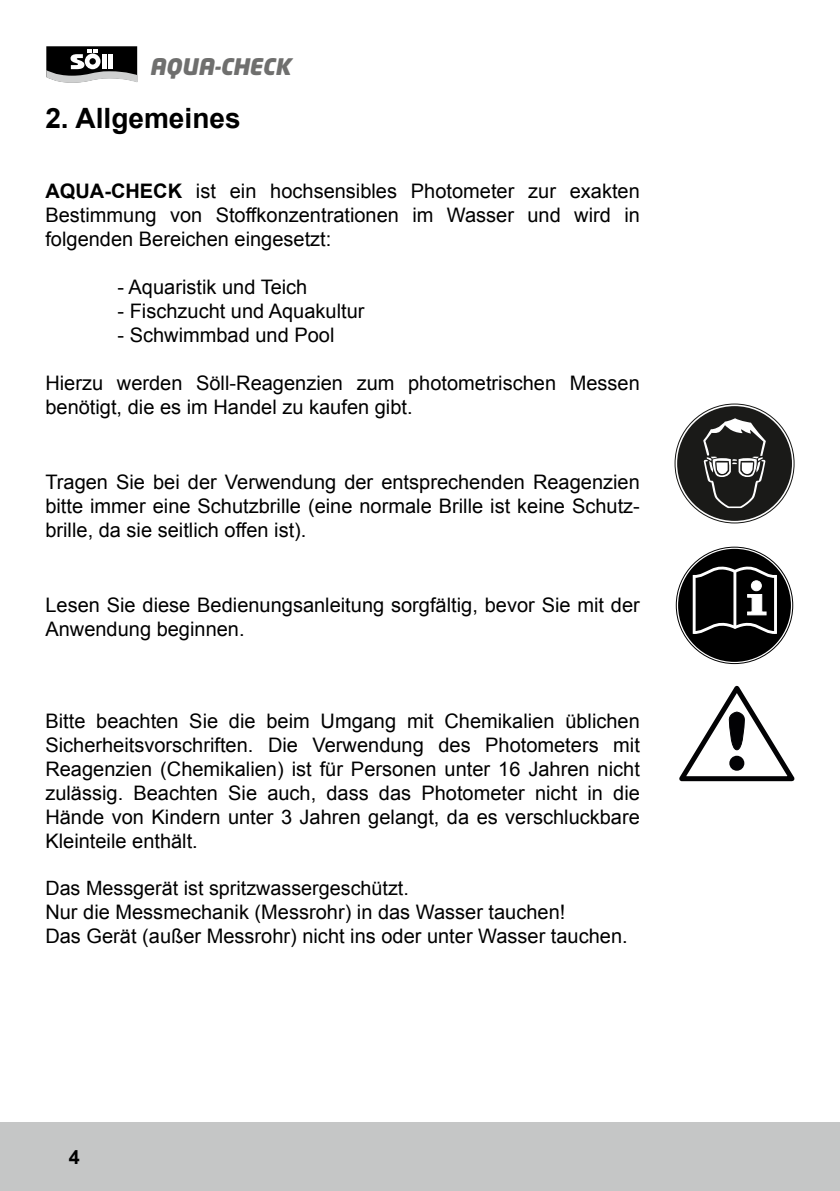
<style>
.page{position:relative;width:840px;height:1191px;background:#fff}
.page>*{position:absolute;margin:0;border:0;box-sizing:border-box;transform-origin:0 0}
.t1{font:700 28px "Arial";color:#000}
.t2{font:italic 900 22.6px "Neo Tech";color:#6f6f6e}
.t3{font:20px/24px "Arial";color:#000;text-align:justify}
.t4{font:19.8px "Arial";color:#000}
.t5{font:700 19.8px "Arial";color:#000}
.s1{font-weight:700}
</style>
<div class="page">
<div style="left:0;top:1123px;width:839px;height:68px;background:#c5c6c6"></div>
<svg style="left:46px;top:46px;width:92px;height:37px"></svg>
<hr style="left:102px;top:54px;width:4px;height:15px;background:#fff">
<hr style="left:108px;top:54px;width:4px;height:15px;background:#fff">
<svg style="left:677px;top:549px;width:113px;height:113px"></svg>
<svg style="left:674px;top:403px;width:120px;height:120px"></svg>
<svg style="left:679px;top:686px;width:115px;height:95px"></svg>
<div style="left:729px;top:755px;width:15px;height:15px;background:#020204;border-radius:50%"></div>
<div style="left:728px;top:712px;width:16px;height:38px;background:#020204;border-radius:8px"></div>
<div style="left:728px;top:712px;width:16px;height:38px;border:1px solid #020204;border-radius:8px"></div>
<p class="t2" style="left:149px;top:57px;width:143px">AQUA-CHECK</p>
<h1 class="t1" style="left:45px;top:100px;width:197px">2. Allgemeines</h1>
<p class="t3" style="left:45px;top:179px;width:595px"><span class="s1">AQUA-CHECK</span> ist ein hochsensibles Photometer zur exakten Bestimmung von Stoffkonzentrationen im Wasser und wird in folgenden Bereichen eingesetzt:</p>
<p class="t3" style="left:117px;top:275px;width:191px">- Aquaristik und Teich</p>
<p class="t3" style="left:117px;top:299px;width:248px">- Fischzucht und Aquakultur</p>
<p class="t3" style="left:117px;top:323px;width:218px">- Schwimmbad und Pool</p>
<p class="t3" style="left:45px;top:371px;width:595px">Hierzu werden Söll-Reagenzien zum photometrischen Messen benötigt, die es im Handel zu kaufen gibt.</p>
<p class="t3" style="left:45px;top:470px;width:595px">Tragen Sie bei der Verwendung der entsprechenden Reagenzien bitte immer eine Schutzbrille (eine normale Brille ist keine Schutz&shy;brille, da sie seitlich offen ist).</p>
<p class="t3" style="left:45px;top:593px;width:595px">Lesen Sie diese Bedienungsanleitung sorgfältig, bevor Sie mit der<br>Anwendung beginnen.</p>
<p class="t3" style="left:45px;top:709px;width:595px">Bitte beachten Sie die beim Umgang mit Chemikalien üblichen Sicherheitsvorschriften. Die Verwendung des Photometers mit Reagenzien (Chemikalien) ist für Personen unter 16 Jahren nicht zulässig. Beachten Sie auch, dass das Photometer nicht in die Hände von Kindern unter 3 Jahren gelangt, da es verschluckbare Kleinteile enthält.</p>
<p class="t4" style="left:45px;top:875px;width:365px">Das Messgerät ist spritzwassergeschützt.</p>
<p class="t3" style="left:45px;top:900px;width:583px">Nur die Messmechanik (Messrohr) in das Wasser tauchen!<br>Das Gerät (außer Messrohr) nicht ins oder unter Wasser tauchen.</p>
<p class="t5" style="left:69px;top:1144px;width:12px">4</p>
</div>
